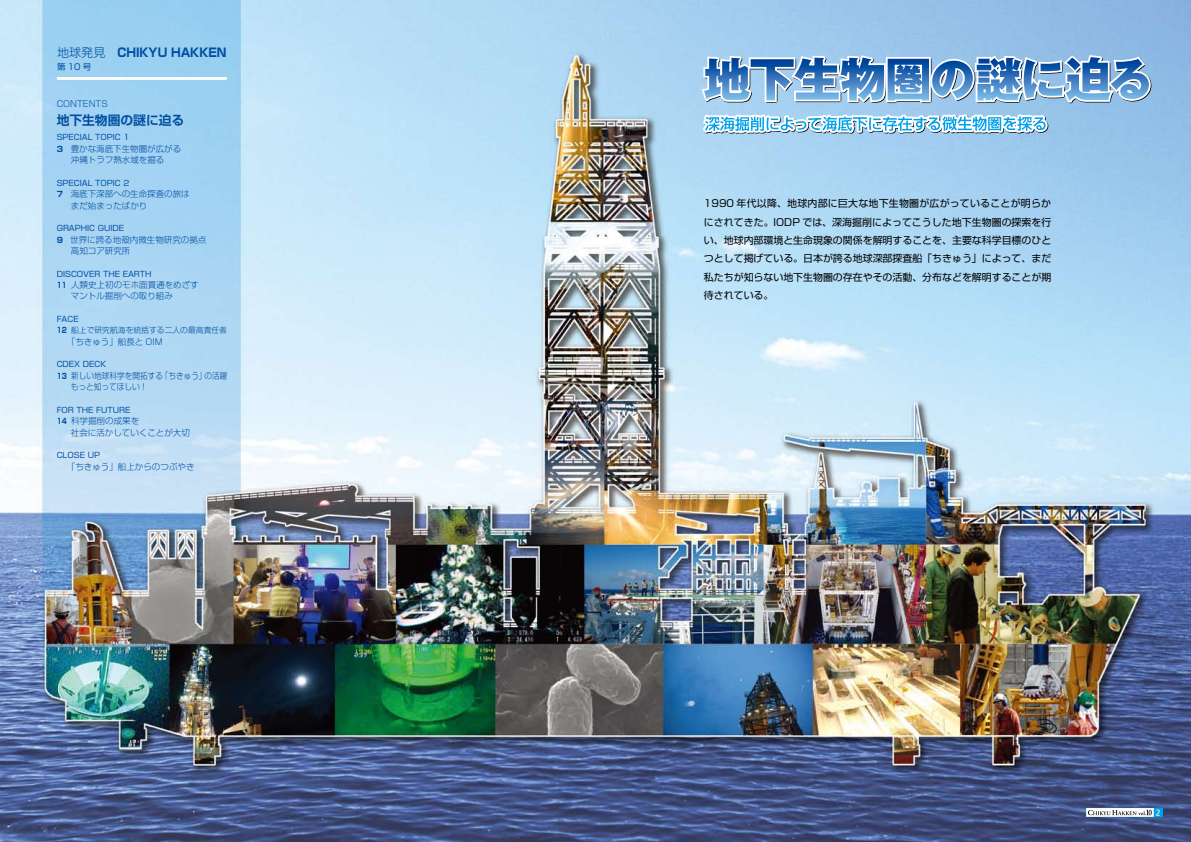
<style>
.page{position:relative;width:1191px;height:842px;background:#fff}
.page>*{position:absolute;margin:0;border:0;box-sizing:border-box;transform-origin:0 0}
.t1{font:700 12.8px "Shin Go Pr 6 N De";color:#004ea2}
.t2{font:700 12px "Shin Go Pr 6 N";color:#004ea2;scale:.92 1}
.t3{font:9.9px/18.4px "Shin Go Pr 6 N";color:#000;text-align:justify}
.t4{font:300 8.5px/11.3px "Shin Go Pr 6 N";color:#004ea2}
.t5{font:300 8.5px/11.3px "Shin Go Pr 6 N";color:#004ea2;scale:.9 1}
.t6{font:8.5px "Shin Go Pr 6 N";color:#004ea2}
.t7{font:7.8px "Shin Go Pr 6 N";color:#004ea2}
.t8{font:300 7.8px/11.3px "Shin Go Pr 6 N";color:#004ea2}
.s1{font-weight:300}
.s2{font-weight:700;font-size:7.8px}
.s3{font-weight:400}
.s4{font-weight:700}
</style>
<div class="page">
<img style="left:0;top:0;width:1191px;height:842px">
<svg style="left:1086px;top:808px;width:76px;height:9px"></svg>
<svg style="left:699px;top:52px;width:454px;height:88px;background:#8bb7dd"></svg>
<hr style="left:57px;top:77px;width:170px;height:3px;background:#fff">
<p class="t2" style="left:57px;top:43px;width:185px"><span class="s1">地球発見　</span>CHIKYU HAKKEN</p>
<p class="t6" style="left:57px;top:60px;width:36px">第10号</p>
<p class="t4" style="left:57px;top:97px;width:53px">CONTENTS</p>
<p class="t1" style="left:57px;top:110px;width:129px">地下生物圏の謎に迫る</p>
<p class="t7" style="left:57px;top:131px;width:74px">SPECIAL TOPIC 1</p>
<p class="t4" style="left:57px;top:142px;width:126px;text-align:center"><span class="s2">3</span>　豊かな海底下生物圏が広がる沖縄トラフ熱水域を掘る</p>
<p class="t7" style="left:57px;top:176px;width:74px">SPECIAL TOPIC 2</p>
<p class="t4" style="left:71px;top:188px;width:120px;text-indent:-14px"><span class="s2">7</span>　海底下深部への生命探査の旅はまだ始まったばかり</p>
<p class="t7" style="left:57px;top:222px;width:69px">GRAPHIC GUIDE</p>
<p class="t4" style="left:71px;top:233px;width:137px;text-indent:-14px"><span class="s2">9</span>　世界に誇る地殻内微生物研究の拠点高知コア研究所</p>
<p class="t7" style="left:57px;top:267px;width:96px">DISCOVER THE EARTH</p>
<p class="t4" style="left:71px;top:278px;width:129px;text-indent:-14px"><span class="s2">11</span>　人類史上初のモホ面貫通をめざすマントル掘削への取り組み</p>
<p class="t8" style="left:57px;top:313px;width:172px"><span class="s3">FACE<br></span><span class="s4">12</span> 船上で研究航海を統括する二人の最高責任者</p>
<p class="t4" style="left:67px;top:335px;width:97px">「ちきゅう」船長と OIM</p>
<p class="t7" style="left:57px;top:358px;width:51px">CDEX DECK</p>
<p class="t5" style="left:71px;top:369px;width:175px;text-indent:-14px"><span class="s2">13</span> 新しい地球科学を開拓する「ちきゅう」の活躍もっと知ってほしい！</p>
<p class="t7" style="left:57px;top:403px;width:75px">FOR THE FUTURE</p>
<p class="t4" style="left:71px;top:415px;width:121px;text-indent:-14px"><span class="s2">14</span>　科学掘削の成果を<br>社会に活かしていくことが大切</p>
<p class="t7" style="left:57px;top:449px;width:45px">CLOSE UP</p>
<p class="t4" style="left:67px;top:460px;width:129px">「ちきゅう」船上からのつぶやき</p>
<p class="t3" style="left:704px;top:193px;width:349px">1990 年代以降、地球内部に巨大な地下生物圏が広がっていることが明らかにされてきた。IODP では、深海掘削によってこうした地下生物圏の探索を行い、地球内部環境と生命現象の関係を解明することを、主要な科学目標のひとつとして掲げている。日本が誇る地球深部探査船「ちきゅう」によって、まだ私たちが知らない地下生物圏の存在やその活動、分布などを解明することが期待されている。</p>
</div>
